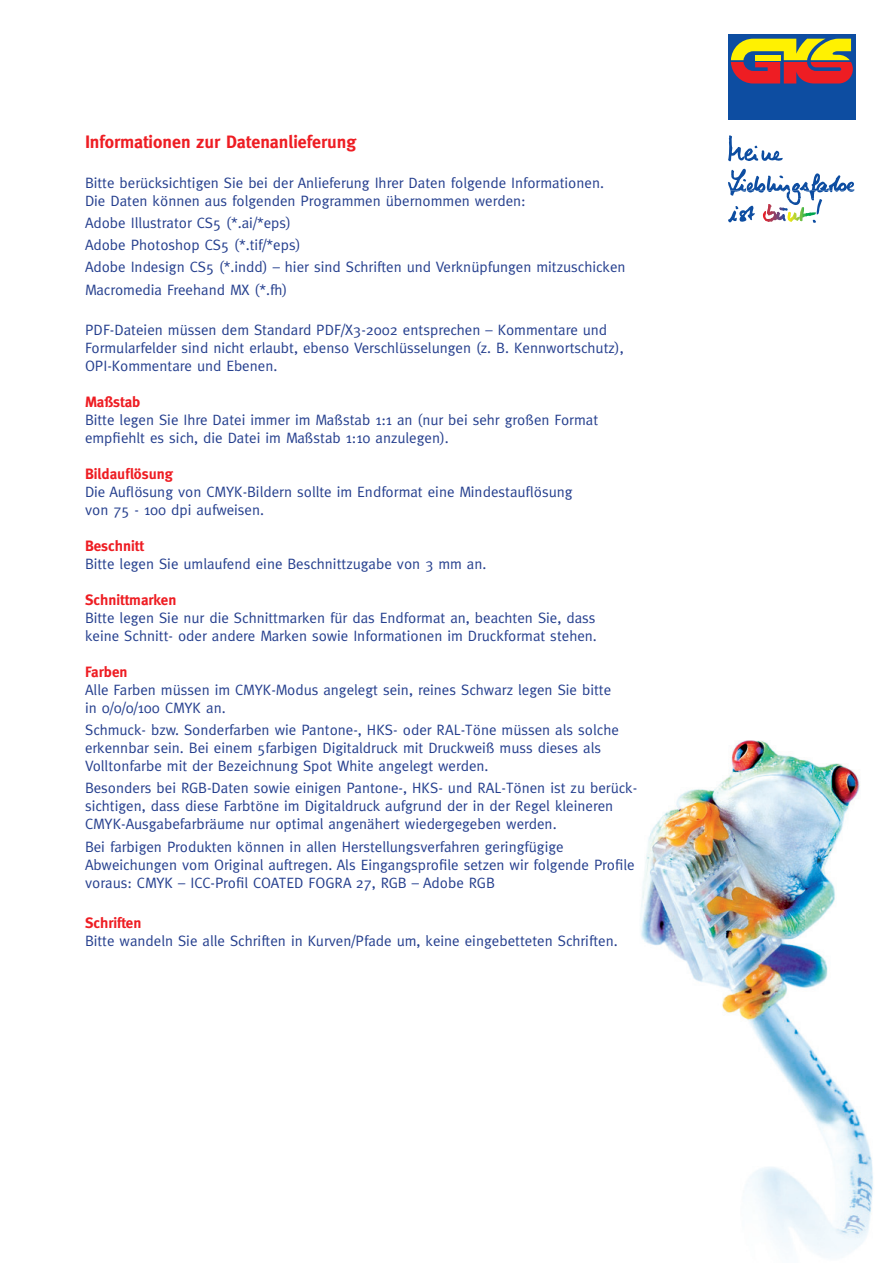
<style>
.page{position:relative;width:893px;height:1263px;background:#fff}
.page>*{position:absolute;margin:0;border:0;box-sizing:border-box;transform-origin:0 0}
.t1{font:700 18px "Meta";color:#ee1d23}
.t2{font:15px/18px "Meta";color:#253f8e}
.t3{font:700 15px "Meta";color:#ee1d23}
</style>
<div class="page">
<div style="left:728px;top:34px;width:127px;height:85px;background:#0d4da1"></div>
<svg style="left:731px;top:39px;width:122px;height:45px"></svg>
<svg style="left:728px;top:135px;width:55px;height:26px"></svg>
<svg style="left:728px;top:168px;width:127px;height:55px"></svg>
<img style="left:641px;top:741px;width:232px;height:516px">
<p class="t1" style="left:85px;top:131px;width:273px">Informationen zur Datenanlieferung</p>
<p class="t2" style="left:85px;top:173px;width:520px">Bitte berücksichtigen Sie bei der Anlieferung Ihrer Daten folgende Informationen.<br>Die Daten können aus folgenden Programmen übernommen werden:</p>
<p class="t2" style="left:85px;top:211px;width:542px;line-height:22.2px">Adobe Illustrator CS5 (*.ai/*eps)<br>Adobe Photoshop CS5 (*.tif/*eps)<br>Adobe Indesign CS5 (*.indd) – hier sind Schriften und Verknüpfungen mitzuschicken Macromedia Freehand MX (*.fh)</p>
<p class="t2" style="left:85px;top:320px;width:540px">PDF-Dateien müssen dem Standard PDF/X3-2002 entsprechen – Kommentare und<br>Formularfelder sind nicht erlaubt, ebenso Verschlüsselungen (z. B. Kennwortschutz),<br>OPI-Kommentare und Ebenen.</p>
<p class="t3" style="left:85px;top:393px;width:57px">Maßstab</p>
<p class="t2" style="left:85px;top:410px;width:515px">Bitte legen Sie Ihre Datei immer im Maßstab 1:1 an (nur bei sehr großen Format empfiehlt es sich, die Datei im Maßstab 1:10 anzulegen).</p>
<p class="t3" style="left:85px;top:465px;width:89px">Bildauflösung</p>
<p class="t2" style="left:85px;top:482px;width:489px">Die Auflösung von CMYK-Bildern sollte im Endformat eine Mindestauflösung von 75 - 100 dpi aufweisen.</p>
<p class="t3" style="left:85px;top:537px;width:60px">Beschnitt</p>
<p class="t2" style="left:85px;top:554px;width:403px">Bitte legen Sie umlaufend eine Beschnittzugabe von 3 mm an.</p>
<p class="t3" style="left:85px;top:591px;width:93px">Schnittmarken</p>
<p class="t2" style="left:85px;top:608px;width:513px">Bitte legen Sie nur die Schnittmarken für das Endformat an, beachten Sie, dass keine Schnitt- oder andere Marken sowie Informationen im Druckformat stehen.</p>
<p class="t3" style="left:85px;top:663px;width:44px">Farben</p>
<p class="t2" style="left:85px;top:680px;width:528px">Alle Farben müssen im CMYK-Modus angelegt sein, reines Schwarz legen Sie bitte in 0/0/0/100 CMYK an.</p>
<p class="t2" style="left:85px;top:721px;width:535px">Schmuck- bzw. Sonderfarben wie Pantone-, HKS- oder RAL-Töne müssen als solche erkennbar sein. Bei einem 5farbigen Digitaldruck mit Druckweiß muss dieses als<br>Volltonfarbe mit der Bezeichnung Spot White angelegt werden.</p>
<p class="t2" style="left:85px;top:779px;width:554px">Besonders bei RGB-Daten sowie einigen Pantone-, HKS- und RAL-Tönen ist zu berück&shy;sichtigen, dass diese Farbtöne im Digitaldruck aufgrund der in der Regel kleineren<br>CMYK-Ausgabefarbräume nur optimal angenähert wiedergegeben werden.</p>
<p class="t2" style="left:85px;top:837px;width:551px">Bei farbigen Produkten können in allen Herstellungsverfahren geringfügige<br>Abweichungen vom Original auftregen. Als Eingangsprofile setzen wir folgende Profile voraus: CMYK – ICC-Profil COATED FOGRA 27, RGB – Adobe RGB</p>
<p class="t3" style="left:85px;top:914px;width:58px">Schriften</p>
<p class="t2" style="left:85px;top:931px;width:534px">Bitte wandeln Sie alle Schriften in Kurven/Pfade um, keine eingebetteten Schriften.</p>
</div>
